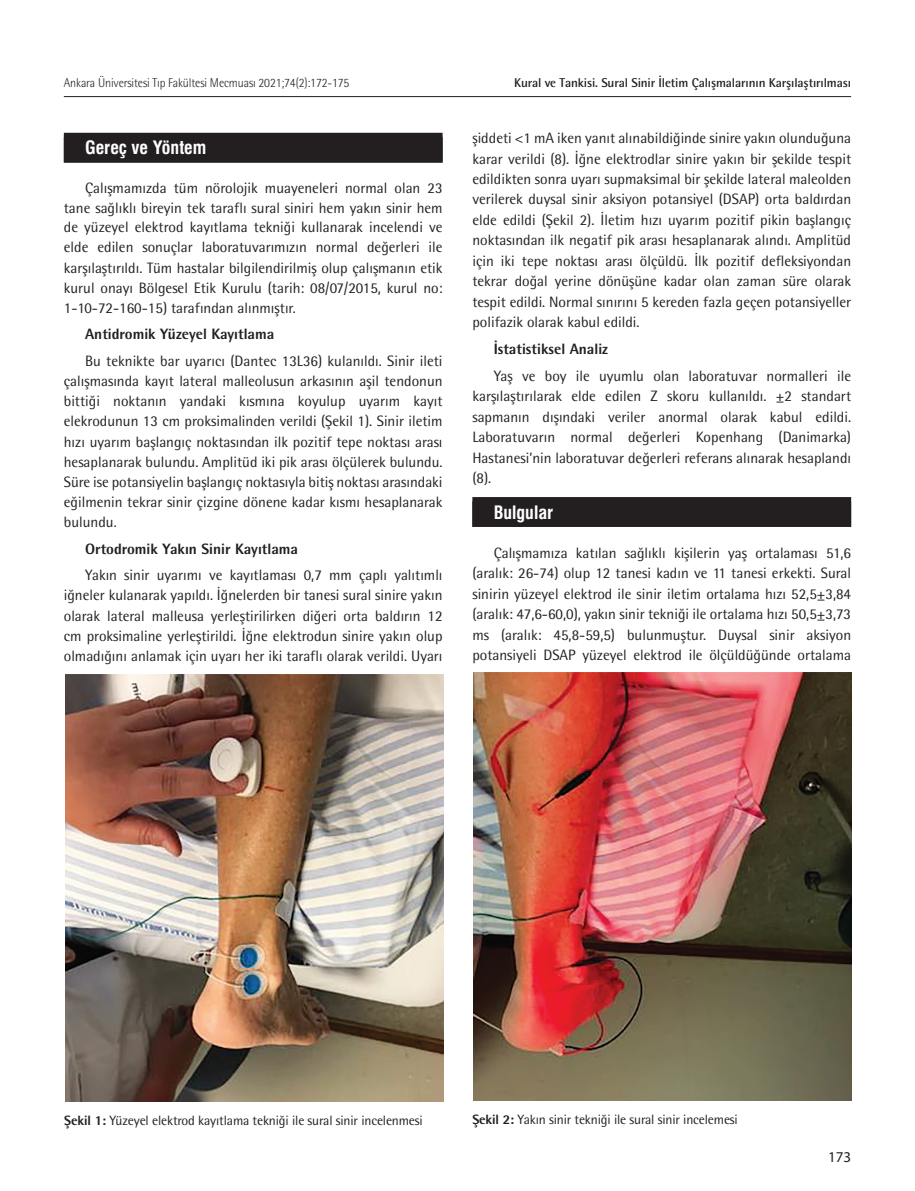
<style>
.page{position:relative;width:915px;height:1191px;background:#fff}
.page>*{position:absolute;margin:0;border:0;box-sizing:border-box;transform-origin:0 0}
.ARA_BASLIK{font:18px "Swiss Condensed Bold Tr";color:#fff}
.YAZI{font:15px/20.4px "Rotis Semi Sans Std";color:#231f20;text-align:justify}
.bold_başlık{font:800 15px "Rotis Semi Sans Std";color:#231f20}
.t1{font:15px "Myriad Pro";color:#231f20}
.RESİM-ALTI{font:13.5px "Rotis Semi Sans Std";letter-spacing:-.01em;color:#231f20}
.t2{font:700 12.75px "Rotis Semi Sans Std";letter-spacing:-.01em;color:#231f20}
.t3{font:300 12.75px "Rotis Semi Sans Std";letter-spacing:-.01em;color:#231f20;scale:.95 1}
.s1{font-weight:800}
</style>
<div class="page">
<hr style="left:64px;top:96px;width:786px;height:1px;background:#231f20">
<div style="left:64px;top:133px;width:378px;height:29px;background:#231f20"></div>
<div style="left:472px;top:497px;width:378px;height:30px;background:#231f20"></div>
<img style="left:65px;top:674px;width:378px;height:427px">
<img style="left:473px;top:673px;width:377px;height:427px">
<p class="t3" style="left:64px;top:75px;width:302px">Ankara Üniversitesi Tıp Fakültesi Mecmuası 2021;74(2):172-175</p>
<p class="t2" style="left:514px;top:75px;width:338px">Kural ve Tankisi. Sural Sinir İletim Çalışmalarının Karşılaştırılması</p>
<p class="ARA_BASLIK" style="left:85px;top:137px;width:123px">Gereç ve Yöntem</p>
<p class="YAZI" style="left:64px;top:178px;width:380px;line-height:20px;text-indent:21px">Çalışmamızda tüm nörolojik muayeneleri normal olan 23 tane sağlıklı bireyin tek taraflı sural siniri hem yakın sinir hem de yüzeyel elektrod kayıtlama tekniği kullanarak incelendi ve elde edilen sonuçlar laboratuvarımızın normal değerleri ile karşılaştırıldı. Tüm hastalar bilgilendirilmiş olup çalışmanın etik kurul onayı Bölgesel Etik Kurulu (tarih: 08/07/2015, kurul no:<br>1-10-72-160-15) tarafından alınmıştır.</p>
<p class="bold_başlık" style="left:85px;top:325px;width:190px">Antidromik Yüzeyel Kayıtlama</p>
<p class="YAZI" style="left:64px;top:351px;width:380px;text-indent:21px">Bu teknikte bar uyarıcı (Dantec 13L36) kulanıldı. Sinir ileti çalışmasında kayıt lateral malleolusun arkasının aşil tendonun bittiği noktanın yandaki kısmına koyulup uyarım kayıt elekrodunun 13 cm proksimalinden verildi (Şekil 1). Sinir iletim hızı uyarım başlangıç noktasından ilk pozitif tepe noktası arası hesaplanarak bulundu. Amplitüd iki pik arası ölçülerek bulundu.<br>Süre ise potansiyelin başlangıç noktasıyla bitiş noktası arasındaki eğilmenin tekrar sinir çizgine dönene kadar kısmı hesaplanarak bulundu.</p>
<p class="bold_başlık" style="left:85px;top:539px;width:214px">Ortodromik Yakın Sinir Kayıtlama</p>
<p class="YAZI" style="left:64px;top:565px;width:380px;text-indent:21px">Yakın sinir uyarımı ve kayıtlaması 0,7 mm çaplı yalıtımlı iğneler kulanarak yapıldı. İğnelerden bir tanesi sural sinire yakın olarak lateral malleusa yerleştirilirken diğeri orta baldırın 12 cm proksimaline yerleştirildi. İğne elektrodun sinire yakın olup olmadığını anlamak için uyarı her iki taraflı olarak verildi. Uyarı</p>
<p class="YAZI" style="left:472px;top:128px;width:380px">şiddeti &lt;1 mA iken yanıt alınabildiğinde sinire yakın olunduğuna karar verildi (8). İğne elektrodlar sinire yakın bir şekilde tespit edildikten sonra uyarı supmaksimal bir şekilde lateral maleolden verilerek duysal sinir aksiyon potansiyel (DSAP) orta baldırdan elde edildi (Şekil 2). İletim hızı uyarım pozitif pikin başlangıç noktasından ilk negatif pik arası hesaplanarak alındı. Amplitüd için iki tepe noktası arası ölçüldü. İlk pozitif defleksiyondan tekrar doğal yerine dönüşüne kadar olan zaman süre olarak tespit edildi. Normal sınırını 5 kereden fazla geçen potansiyeller polifazik olarak kabul edildi.</p>
<p class="bold_başlık" style="left:493px;top:339px;width:116px">İstatistiksel Analiz</p>
<p class="YAZI" style="left:472px;top:365px;width:380px;text-indent:21px">Yaş ve boy ile uyumlu olan laboratuvar normalleri ile karşılaştırılarak elde edilen Z skoru kullanıldı. ±2 standart sapmanın dışındaki veriler anormal olarak kabul edildi.<br>Laboratuvarın normal değerleri Kopenhang (Danimarka)<br>Hastanesi’nin laboratuvar değerleri referans alınarak hesaplandı (8).</p>
<p class="ARA_BASLIK" style="left:493px;top:501px;width:61px">Bulgular</p>
<p class="YAZI" style="left:472px;top:542px;width:380px;text-indent:21px">Çalışmamıza katılan sağlıklı kişilerin yaş ortalaması 51,6 (aralık: 26-74) olup 12 tanesi kadın ve 11 tanesi erkekti. Sural sinirin yüzeyel elektrod ile sinir iletim ortalama hızı 52,5±3,84 (aralık: 47,6-60,0), yakın sinir tekniği ile ortalama hızı 50,5±3,73 ms (aralık: 45,8-59,5) bulunmuştur. Duysal sinir aksiyon potansiyeli DSAP yüzeyel elektrod ile ölçüldüğünde ortalama</p>
<p class="RESİM-ALTI" style="left:64px;top:1112px;width:360px"><span class="s1">Şekil 1:</span> Yüzeyel elektrod kayıtlama tekniği ile sural sinir incelenmesi</p>
<p class="RESİM-ALTI" style="left:472px;top:1111px;width:267px"><span class="s1">Şekil 2:</span> Yakın sinir tekniği ile sural sinir incelemesi</p>
<p class="t1" style="left:827px;top:1147px;width:25px">173</p>
</div>
